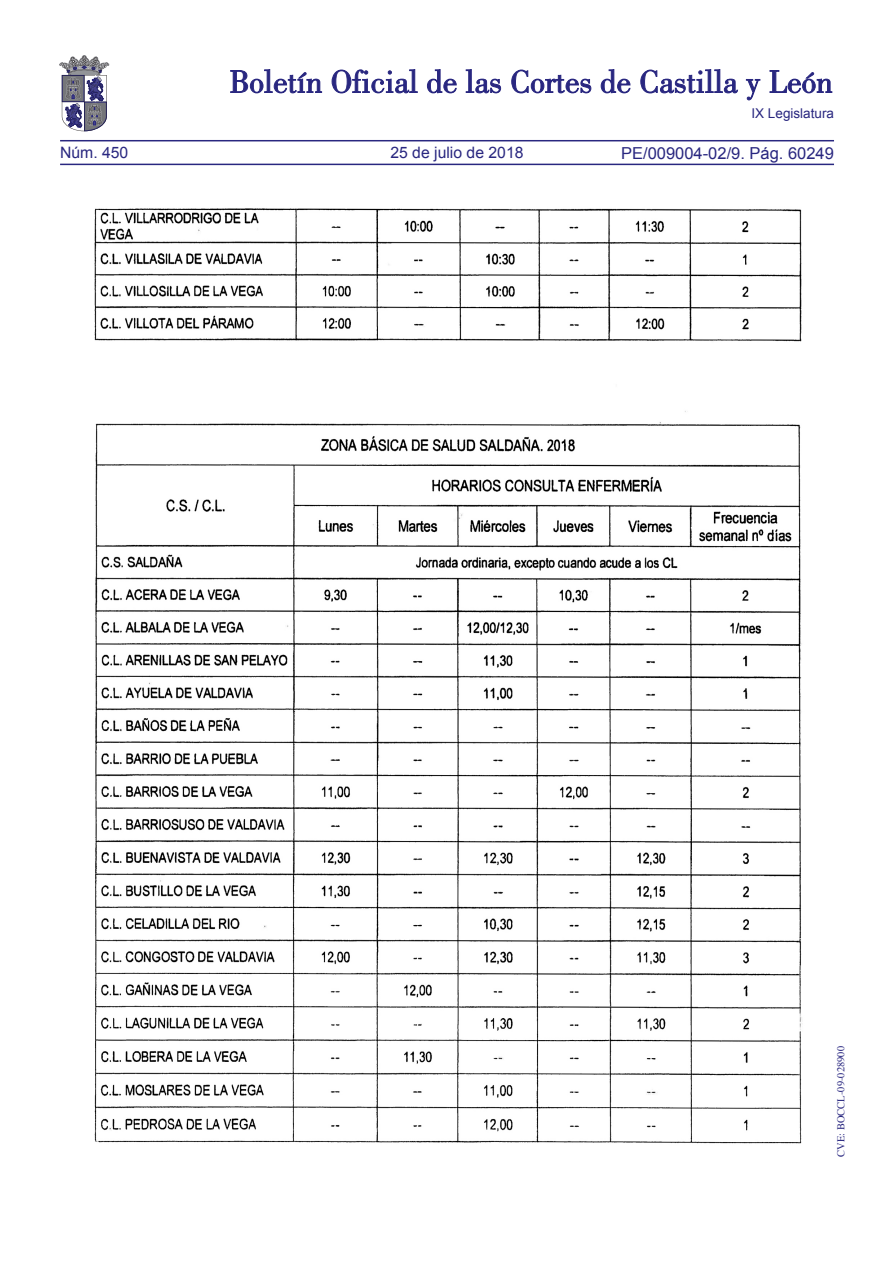
<style>
.page{position:relative;width:893px;height:1263px;background:#fff}
.page>*{position:absolute;margin:0;border:0;box-sizing:border-box;transform-origin:0 0}
.t1{font:16.5px "Arial";color:#292780}
.t2{font:15.75px "Arial";color:#292780}
.t3{font:13.5px "Arial";color:#292780}
.t4{font:10.5px "Times";color:#292780}
</style>
<div class="page">
<hr style="left:60px;top:164px;width:774px;height:1px;background:#292780">
<hr style="left:60px;top:140px;width:774px;height:1px;background:#292780">
<svg style="left:230px;top:69px;width:92px;height:24px"></svg>
<svg style="left:332px;top:69px;width:86px;height:24px"></svg>
<svg style="left:427px;top:69px;width:30px;height:24px"></svg>
<svg style="left:466px;top:69px;width:35px;height:24px"></svg>
<svg style="left:511px;top:70px;width:80px;height:23px"></svg>
<svg style="left:601px;top:69px;width:29px;height:24px"></svg>
<svg style="left:640px;top:69px;width:98px;height:24px"></svg>
<svg style="left:746px;top:79px;width:14px;height:21px"></svg>
<svg style="left:770px;top:70px;width:62px;height:23px"></svg>
<svg style="left:60px;top:55px;width:49px;height:76px"></svg>
<img style="left:94px;top:208px;width:708px;height:936px">
<p class="t2" style="left:60px;top:142px;width:70px">Núm. 450</p>
<p class="t2" style="left:390px;top:142px;width:135px">25 de julio de 2018</p>
<p class="t3" style="left:751px;top:105px;width:84px">IX Legislatura</p>
<p class="t1" style="left:621px;top:142px;width:214px">PE/009004-02/9. Pág. 60249</p>
<p class="t4" style="left:831px;top:1157px;width:112px;rotate:-90deg">CVE: BOCCL-09-028900</p>
</div>
